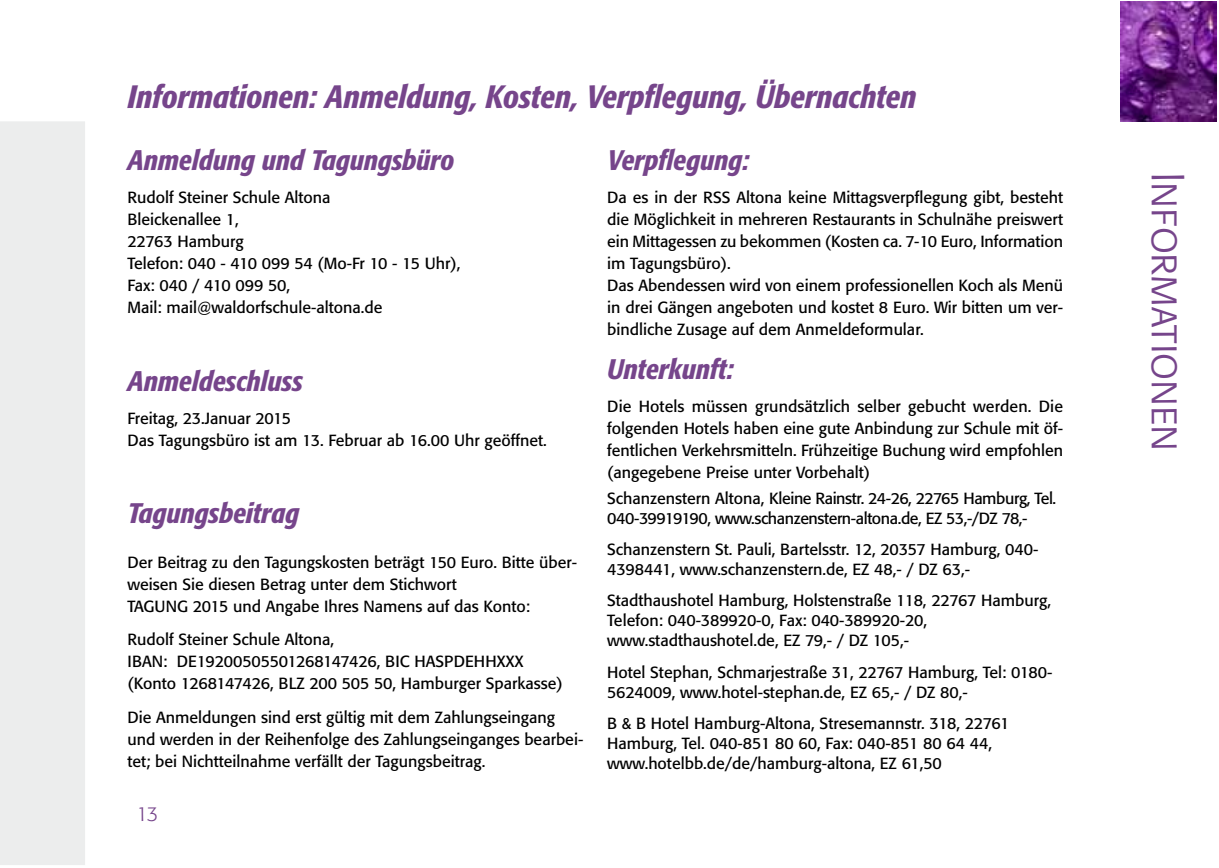
<style>
.page{position:relative;width:1219px;height:868px;background:#fff}
.page>*{position:absolute;margin:0;border:0;box-sizing:border-box;transform-origin:0 0}
.t1{font:46px "Formata Light SC";color:#76458b}
.t2{font:italic 500 condensed 32px "Formata";color:#76458b}
.t3{font:italic 500 condensed 28px "Formata";color:#76458b}
.t4{font:300 20px "Formata";color:#76458b}
.t5{font:16px/22px "Formata";color:#000}
.t6{font:16px/20px "Formata";letter-spacing:-.025em;color:#000}
</style>
<div class="page">
<div style="left:0;top:121px;width:85px;height:743px;background:#eceded"></div>
<img style="left:1120px;top:1px;width:96px;height:121px">
<h2 class="t2" style="left:128px;top:77px;width:790px">Informationen: Anmeldung, Kosten, Verpflegung, Übernachten</h2>
<h3 class="t3" style="left:128px;top:143px;width:328px">Anmeldung und Tagungsbüro</h3>
<p class="t5" style="left:128px;top:186px;width:335px">Rudolf Steiner Schule Altona<br>Bleickenallee 1,<br>22763 Hamburg<br>Telefon: 040 - 410 099 54 (Mo-Fr 10 - 15 Uhr),<br>Fax: 040 / 410 099 50,<br>Mail: mail@waldorfschule-altona.de</p>
<h3 class="t3" style="left:607px;top:143px;width:143px">Verpflegung:</h3>
<p class="t5" style="left:607px;top:186px;width:457px">Da es in der RSS Altona keine Mittagsverpflegung gibt, besteht die Möglichkeit in mehreren Restaurants in Schulnähe preiswert ein Mittagessen zu bekommen (Kosten ca. 7-10 Euro, Information im Tagungsbüro).<br>Das Abendessen wird von einem professionellen Koch als Menü in drei Gängen angeboten und kostet 8 Euro. Wir bitten um ver&shy;bindliche Zusage auf dem Anmeldeformular.</p>
<h3 class="t3" style="left:607px;top:351px;width:127px">Unterkunft:</h3>
<p class="t5" style="left:607px;top:395px;width:457px;text-align:justify">Die Hotels müssen grundsätzlich selber gebucht werden. Die folgenden Hotels haben eine gute Anbindung zur Schule mit öf&shy;fentlichen Verkehrsmitteln. Frühzeitige Buchung wird empfohlen (angegebene Preise unter Vorbehalt)</p>
<p class="t6" style="left:607px;top:488px;width:450px">Schanzenstern Altona, Kleine Rainstr. 24-26, 22765 Hamburg, Tel.<br>040-39919190, www.schanzenstern-altona.de, EZ 53,-/DZ 78,-</p>
<p class="t5" style="left:607px;top:539px;width:433px;line-height:20px">Schanzenstern St. Pauli, Bartelsstr. 12, 20357 Hamburg, 040-<br>4398441, www.schanzenstern.de, EZ 48,- / DZ 63,-</p>
<p class="t5" style="left:607px;top:590px;width:445px;line-height:20px">Stadthaushotel Hamburg, Holstenstraße 118, 22767 Hamburg,<br>Telefon: 040-389920-0, Fax: 040-389920-20, www.stadthaushotel.de, EZ 79,- / DZ 105,-</p>
<p class="t5" style="left:607px;top:662px;width:447px;line-height:20px">Hotel Stephan, Schmarjestraße 31, 22767 Hamburg, Tel: 0180-<br>5624009, www.hotel-stephan.de, EZ 65,- / DZ 80,-</p>
<p class="t5" style="left:607px;top:713px;width:404px;line-height:20px">B &amp; B Hotel Hamburg-Altona, Stresemannstr. 318, 22761<br>Hamburg, Tel. 040-851 80 60, Fax: 040-851 80 64 44, www.hotelbb.de/de/hamburg-altona, EZ 61,50</p>
<h3 class="t3" style="left:128px;top:363px;width:176px">Anmeldeschluss</h3>
<p class="t5" style="left:128px;top:407px;width:421px">Freitag, 23.Januar 2015<br>Das Tagungsbüro ist am 13. Februar ab 16.00 Uhr geöffnet.</p>
<h3 class="t3" style="left:128px;top:496px;width:173px">Tagungsbeitrag</h3>
<p class="t5" style="left:128px;top:551px;width:451px">Der Beitrag zu den Tagungskosten beträgt 150 Euro. Bitte über&shy;weisen Sie diesen Betrag unter dem Stichwort<br>TAGUNG 2015 und Angabe Ihres Namens auf das Konto:</p>
<p class="t5" style="left:128px;top:628px;width:437px">Rudolf Steiner Schule Altona,<br>IBAN: DE19200505501268147426, BIC HASPDEHHXXX (Konto 1268147426, BLZ 200 505 50, Hamburger Sparkasse)</p>
<p class="t5" style="left:128px;top:706px;width:457px">Die Anmeldungen sind erst gültig mit dem Zahlungseingang und werden in der Reihenfolge des Zahlungseinganges bearbei&shy;tet; bei Nichtteilnahme verfällt der Tagungsbeitrag.</p>
<p class="t4" style="left:136px;top:801px;width:24px">13</p>
<h1 class="t1" style="left:1195px;top:172px;width:280px;rotate:90deg">Informationen</h1>
</div>
